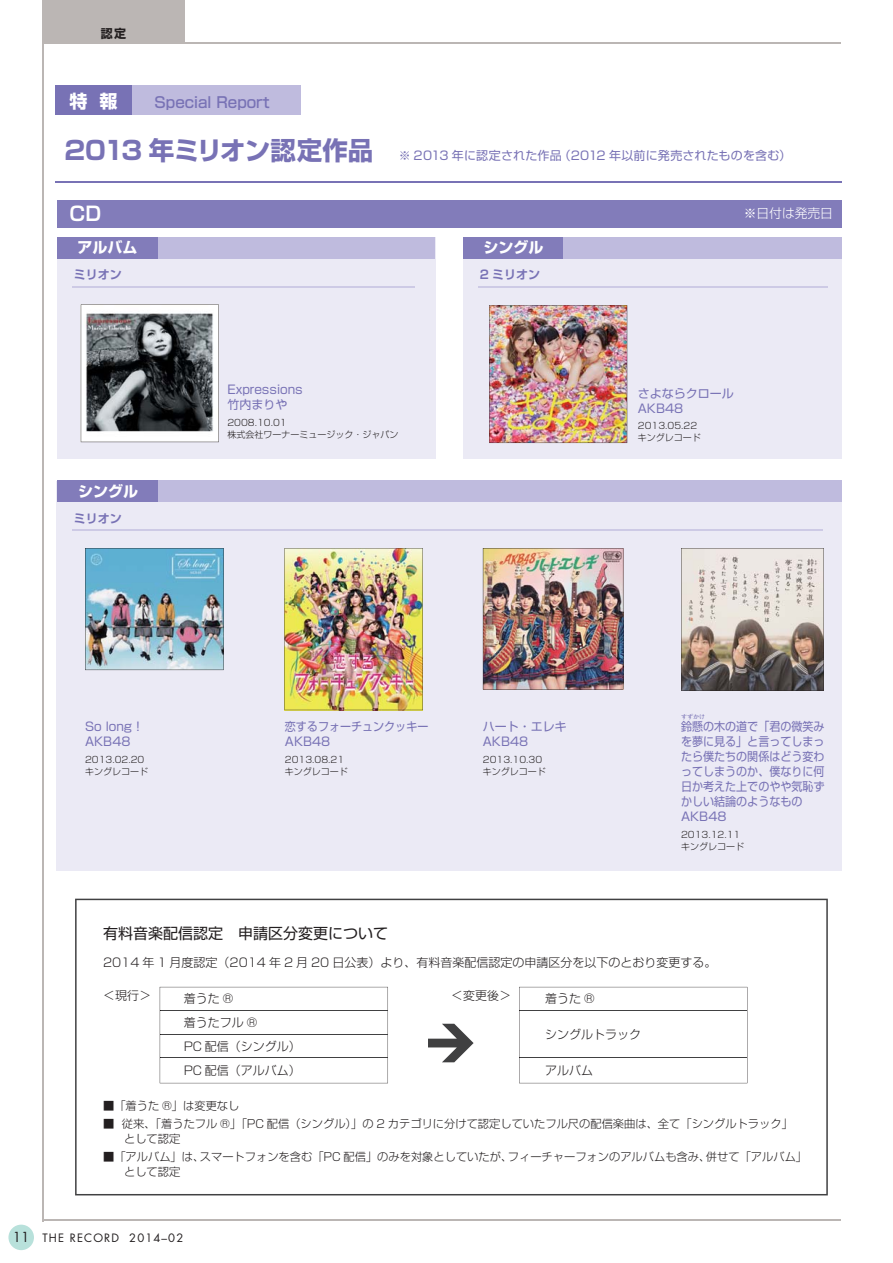
<style>
.page{position:relative;width:893px;height:1263px;background:#fff}
.page>*{position:absolute;margin:0;border:0;box-sizing:border-box;transform-origin:0 0}
.t1{font:19.5px "Shin Go Pr 6 De Bold 90 pv RKSJ H";color:#fff}
.t2{font:18px "Shin Go Pr 6 Bold 90 pv RKSJ H";color:#fff}
.t3{font:15px "Shin Go Pr 6 Regular 90 pv RKSJ H";color:#231f20}
.t4{font:15px "Shin Go Pr 6 Medium 90 pv RKSJ H";color:#7872b5}
.t5{font:15px "Shin Go Pr 6 Bold 90 pv RKSJ H";color:#fff}
.t6{font:12.75px "Shin Go Pr 6 Light 90 pv RKSJ H";color:#fff}
.t7{font:12px/24px "Shin Go Pr 6 Light 90 pv RKSJ H";color:#231f20}
.t8{font:12px/15px "Shin Go Pr 6 Regular 90 pv RKSJ H";color:#7872b5}
.t9{font:12px/15px "Shin Go Pr 6 Regular 90 pv RKSJ H";color:#7872b5;scale:.92 1}
.t10{font:12px "Shin Go Pr 6 De Bold 90 pv RKSJ H";color:#7872b5}
.t11{font:12px "Shin Go Pr 6 Bold 90 pv RKSJ H";color:#231f20}
.t12{font:11.25px/15px "Shin Go Pr 6 Light 90 pv RKSJ H";color:#231f20}
.t13{font:11.25px "Futura";letter-spacing:.1em;color:#231f20}
.t14{font:9px/12px "Shin Go Pr 6 Light 90 pv RKSJ H";color:#231f20}
.t15{font:6px "Shin Go Pr 6 Regular 90 pv RKSJ H";color:#7872b5}
.s1{font-family:"Shin Go Pr 6 Bold 90 pv RKSJ H";font-size:25.5px}
.s2{font-size:13.5px}
</style>
<div class="page">
<div style="left:8px;top:1225px;width:26px;height:25px;background:#b8e1db;border-radius:50%"></div>
<div style="left:57px;top:481px;width:785px;height:390px;background:#ebeaf5"></div>
<img style="left:285px;top:548px;width:138px;height:162px">
<img style="left:85px;top:548px;width:139px;height:122px">
<img style="left:483px;top:548px;width:140px;height:141px">
<svg style="left:681px;top:548px;width:143px;height:143px;background:#b6aba4"></svg>
<hr style="left:72px;top:529px;width:751px;height:2px;background:#cdcae5">
<div style="left:57px;top:481px;width:785px;height:21px;background:#bfbbde"></div>
<div style="left:57px;top:237px;width:378px;height:221px;background:#ebeaf5"></div>
<div style="left:463px;top:237px;width:378px;height:221px;background:#ebeaf5"></div>
<div style="left:157px;top:237px;width:278px;height:21px;background:#bfbbde"></div>
<div style="left:562px;top:237px;width:279px;height:21px;background:#bfbbde"></div>
<div style="left:43px;top:0;width:142px;height:43px;background:#bbb6b4"></div>
<hr style="left:42px;top:0;width:2px;height:1221px;background:#bbb6b4">
<div style="left:55px;top:85px;width:245px;height:30px;background:#bfbbde"></div>
<div style="left:55px;top:85px;width:77px;height:30px;background:#7872b5"></div>
<div style="left:57px;top:200px;width:785px;height:28px;background:#827cba"></div>
<div style="left:57px;top:237px;width:100px;height:21px;background:#827cba"></div>
<div style="left:463px;top:237px;width:100px;height:21px;background:#827cba"></div>
<div style="left:57px;top:481px;width:101px;height:21px;background:#827cba"></div>
<hr style="left:42px;top:42px;width:799px;height:1px;background:#bbb6b4">
<hr style="left:42px;top:1220px;width:799px;height:1px;background:#bbb6b4">
<hr style="left:55px;top:181px;width:787px;height:1px;background:#7872b5">
<svg style="left:81px;top:305px;width:138px;height:137px;background:#737678"></svg>
<hr style="left:72px;top:286px;width:343px;height:1px;background:#cdcae5">
<hr style="left:478px;top:286px;width:349px;height:1px;background:#cdcae5">
<img style="left:489px;top:305px;width:138px;height:138px">
<svg style="left:75px;top:899px;width:753px;height:296px"></svg>
<svg style="left:160px;top:987px;width:228px;height:96px"></svg>
<svg style="left:519px;top:987px;width:228px;height:96px"></svg>
<svg style="left:428px;top:1024px;width:46px;height:38px"></svg>
<p class="t11" style="left:101px;top:29px;width:27px">認定</p>
<h2 class="t2" style="left:69px;top:95px;width:49px">特 報</h2>
<h3 class="t4" style="left:155px;top:97px;width:117px">Special Report</h3>
<p class="t8" style="left:64px;top:149px;width:728px"><span class="s1">2013 年ミリオン認定作品　</span>※ 2013 年に認定された作品（2012 年以前に発売されたものを含む）</p>
<h1 class="t1" style="left:69px;top:207px;width:33px">CD</h1>
<p class="t6" style="left:744px;top:209px;width:91px">※日付は発売日</p>
<h3 class="t5" style="left:77px;top:242px;width:61px">アルバム</h3>
<h3 class="t5" style="left:483px;top:242px;width:61px">シングル</h3>
<p class="t10" style="left:74px;top:270px;width:50px">ミリオン</p>
<p class="t10" style="left:480px;top:270px;width:62px">2 ミリオン</p>
<h3 class="t5" style="left:78px;top:486px;width:61px">シングル</h3>
<p class="t10" style="left:74px;top:514px;width:50px">ミリオン</p>
<p class="t8" style="left:227px;top:384px;width:77px">Expressions竹内まりや</p>
<p class="t14" style="left:227px;top:418px;width:173px">2008.10.01<br>株式会社ワーナーミュージック・ジャパン</p>
<p class="t8" style="left:638px;top:387px;width:97px">さよならクロール<br>AKB48</p>
<p class="t14" style="left:638px;top:421px;width:65px">2013.05.22キングレコード</p>
<p class="t8" style="left:85px;top:720px;width:56px">So long !<br>AKB48</p>
<p class="t14" style="left:85px;top:754px;width:65px">2013.02.20キングレコード</p>
<p class="t9" style="left:285px;top:720px;width:157px">恋するフォーチュンクッキー<br>AKB48</p>
<p class="t14" style="left:285px;top:754px;width:65px">2013.08.21キングレコード</p>
<p class="t8" style="left:483px;top:720px;width:85px">ハート・エレキ<br>AKB48</p>
<p class="t14" style="left:483px;top:754px;width:65px">2013.10.30キングレコード</p>
<p class="t15" style="left:681px;top:715px;width:25px">すずかけ</p>
<p class="t9" style="left:681px;top:735px;width:158px">を夢に見る」と言ってしまったら僕たちの関係はどう変わってしまうのか、僕なりに何日か考えた上でのやや気恥ずかしい結論のようなもの<br>AKB48</p>
<p class="t14" style="left:681px;top:829px;width:65px">2013.12.11キングレコード</p>
<p class="t9" style="left:681px;top:720px;width:157px">鈴懸の木の道で「君の微笑み</p>
<h3 class="t3" style="left:103px;top:928px;width:286px">有料音楽配信認定　申請区分変更について</h3>
<p class="t7" style="left:103px;top:952px;width:615px">2014 年 1 月度認定（2014 年 2 月 20 日公表）より、有料音楽配信認定の申請区分を以下のとおり変更する。</p>
<p class="t7" style="left:103px;top:985px;width:49px">＜現行＞</p>
<p class="t7" style="left:427px;top:985px;width:85px">　　＜変更後＞</p>
<p class="t7" style="left:184px;top:989px;width:51px">着うた ®</p>
<p class="t7" style="left:545px;top:989px;width:51px">着うた ®</p>
<p class="t7" style="left:184px;top:1013px;width:75px">着うたフル ®</p>
<p class="t7" style="left:545px;top:1025px;width:97px">シングルトラック</p>
<p class="t7" style="left:184px;top:1037px;width:119px">PC 配信（シングル）<br>PC 配信（アルバム）</p>
<p class="t7" style="left:545px;top:1061px;width:49px">アルバム</p>
<p class="t12" style="left:103px;top:1100px;width:138px">■「着うた ®」は変更なし</p>
<p class="t12" style="left:124px;top:1118px;width:670px;text-indent:-21px">■ 従来、「着うたフル ®」「PC 配信（シングル）」の 2 カテゴリに分けて認定していたフル尺の配信楽曲は、全て「シングルトラック」として認定</p>
<p class="t12" style="left:124px;top:1151px;width:684px;text-indent:-21px">■「アルバム」は、スマートフォンを含む「PC 配信」のみを対象としていたが、フィーチャーフォンのアルバムも含み、併せて「アルバム」として認定</p>
<p class="t13" style="left:13px;top:1232px;width:172px"><span class="s2">11</span> THE RECORD 2014–02</p>
</div>
